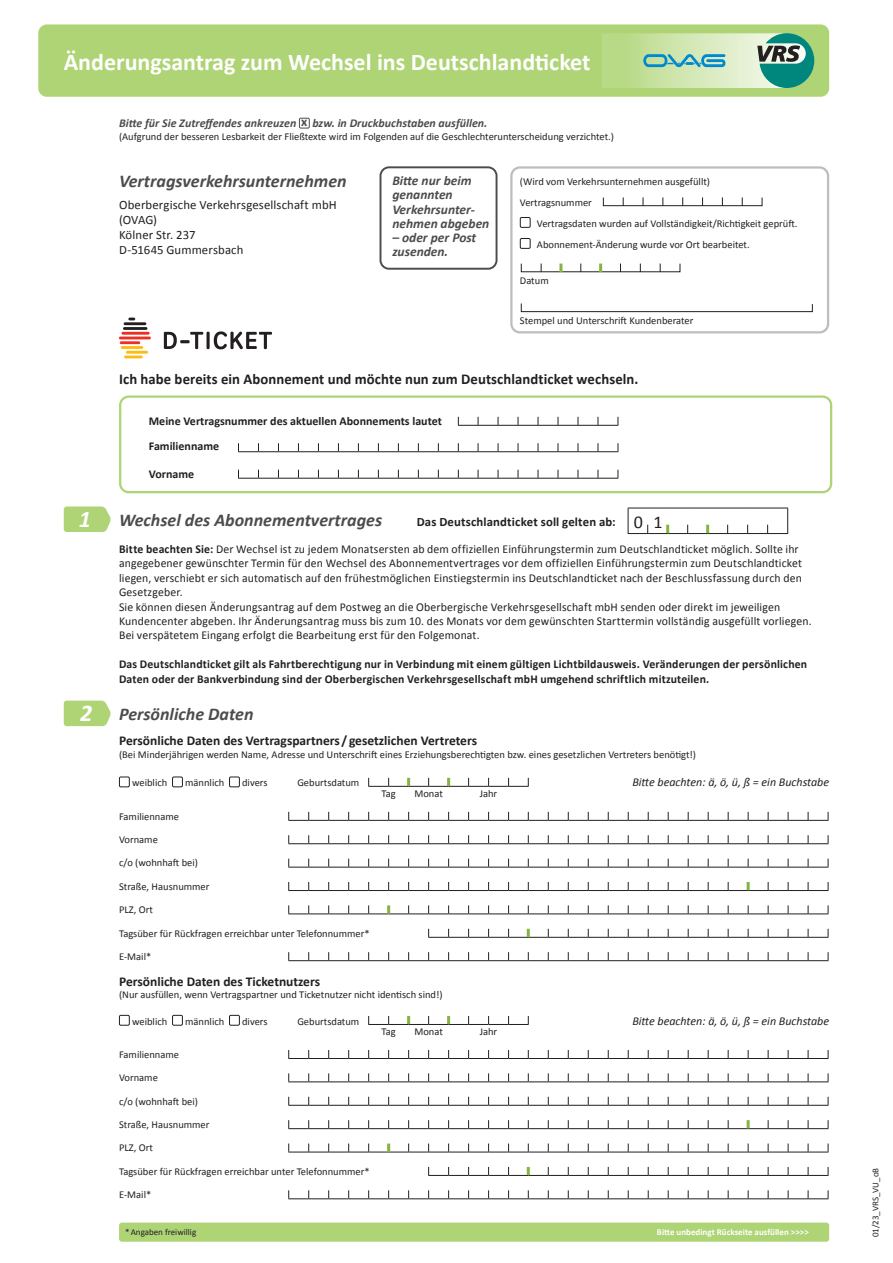
<style>
.page{position:relative;width:893px;height:1263px;background:#fff}
.page>*{position:absolute;margin:0;border:0;box-sizing:border-box;transform-origin:0 0}
.t1{font:700 24px "Calibri";color:#fff}
.t2{font:italic 700 24px "Calibri";color:#fff}
.t3{font:italic 700 18px "Calibri";color:#4b4c4d}
.t4{font:18px "Calibri";color:#231f20}
.t5{font:700 15px "Calibri";letter-spacing:.005em;color:#231f20}
.t6{font:700 13.5px "Calibri";color:#231f20}
.t7{font:italic 700 13.5px/14.2px "Calibri";color:#4b4c4d}
.t8{font:700 13.5px "Calibri";color:#4b4c4d}
.t9{font:12.75px/15px "Calibri";letter-spacing:.01em;color:#231f20}
.t10{font:700 12.75px "Calibri";letter-spacing:.01em;color:#231f20}
.t11{font:12px/14.4px "Calibri";letter-spacing:.01em;color:#231f20}
.t12{font:700 12px/14.4px "Calibri";letter-spacing:.015em;color:#231f20}
.t13{font:italic 12px "Calibri";color:#231f20}
.t14{font:italic 700 12px "Calibri";color:#4b4c4d}
.t15{font:10.5px "Calibri";color:#231f20}
.t16{font:700 9px "Calibri";color:#fff}
.t17{font:9px "Calibri";color:#231f20}
.s1{font-weight:700}
</style>
<div class="page">
<div style="left:38px;top:24px;width:791px;height:73px;background:#aed475;border-radius:9px"></div>
<div style="left:119px;top:1222px;width:710px;height:20px;background:#aed475;border-radius:3px"></div>
<svg style="left:64px;top:701px;width:47px;height:25px"></svg>
<svg style="left:288px;top:1073px;width:541px;height:9px"></svg>
<svg style="left:288px;top:1097px;width:541px;height:9px"></svg>
<svg style="left:288px;top:1190px;width:541px;height:9px"></svg>
<svg style="left:288px;top:1050px;width:541px;height:9px"></svg>
<svg style="left:288px;top:1120px;width:541px;height:9px"></svg>
<svg style="left:368px;top:1016px;width:161px;height:9px"></svg>
<svg style="left:428px;top:1167px;width:401px;height:9px"></svg>
<svg style="left:288px;top:1143px;width:541px;height:10px"></svg>
<div style="left:119px;top:1015px;width:11px;height:10px;border:1px solid #231f20"></div>
<div style="left:172px;top:1015px;width:11px;height:10px;border:1px solid #231f20"></div>
<div style="left:229px;top:1015px;width:11px;height:10px;border:1px solid #231f20"></div>
<svg style="left:288px;top:835px;width:541px;height:9px"></svg>
<svg style="left:288px;top:859px;width:541px;height:9px"></svg>
<svg style="left:288px;top:952px;width:541px;height:9px"></svg>
<svg style="left:288px;top:812px;width:541px;height:9px"></svg>
<svg style="left:288px;top:882px;width:541px;height:9px"></svg>
<svg style="left:368px;top:778px;width:161px;height:9px"></svg>
<svg style="left:428px;top:929px;width:401px;height:9px"></svg>
<svg style="left:288px;top:905px;width:541px;height:9px"></svg>
<div style="left:119px;top:777px;width:11px;height:10px;border:1px solid #231f20"></div>
<div style="left:172px;top:777px;width:11px;height:10px;border:1px solid #231f20"></div>
<div style="left:229px;top:777px;width:11px;height:10px;border:1px solid #231f20"></div>
<div style="left:119px;top:395px;width:713px;height:98px;border:2px solid #aed475;border-radius:9px"></div>
<svg style="left:458px;top:417px;width:161px;height:9px"></svg>
<svg style="left:238px;top:470px;width:381px;height:9px"></svg>
<svg style="left:238px;top:443px;width:381px;height:9px"></svg>
<svg style="left:119px;top:317px;width:153px;height:42px"></svg>
<div style="left:299px;top:118px;width:11px;height:10px;border:1px solid #4b4c4d"></div>
<div style="left:379px;top:166px;width:118px;height:104px;border:2px solid #4b4c4d;border-radius:9px"></div>
<div style="left:510px;top:166px;width:319px;height:167px;border:2px solid #bcbdc0;border-radius:9px"></div>
<div style="left:520px;top:217px;width:10px;height:11px;border:1px solid #231f20"></div>
<div style="left:520px;top:238px;width:10px;height:11px;border:1px solid #231f20"></div>
<div style="left:603px;top:197px;width:159px;height:9px;border:1px solid #231f20"></div>
<svg style="left:559px;top:264px;width:3px;height:8px"></svg>
<svg style="left:599px;top:264px;width:3px;height:8px"></svg>
<svg style="left:520px;top:303px;width:293px;height:9px"></svg>
<svg style="left:628px;top:508px;width:160px;height:26px"></svg>
<svg style="left:64px;top:506px;width:47px;height:26px"></svg>
<svg style="left:602px;top:33px;width:212px;height:55px;background:#a6cea5"></svg>
<h1 class="t1" style="left:64px;top:47px;width:528px">Änderungsantrag zum Wechsel ins Deutschlandticket</h1>
<p class="t14" style="left:119px;top:115px;width:179px">Bitte für Sie Zutreffendes ankreuzen</p>
<p class="t8" style="left:301px;top:114px;width:8px">x</p>
<p class="t14" style="left:312px;top:115px;width:177px">bzw. in Druckbuchstaben ausfüllen.</p>
<p class="t15" style="left:119px;top:130px;width:496px">(Aufgrund der besseren Lesbarkeit der Fließtexte wird im Folgenden auf die Geschlechterunterscheidung verzichtet.)</p>
<p class="t3" style="left:119px;top:170px;width:229px">Vertragsverkehrsunternehmen</p>
<p class="t9" style="left:119px;top:197px;width:219px">Oberbergische Verkehrsgesellschaft mbH (OVAG)</p>
<p class="t9" style="left:119px;top:227px;width:78px">Kölner Str. 237</p>
<p class="t9" style="left:119px;top:242px;width:126px">D-51645 Gummersbach</p>
<p class="t7" style="left:392px;top:174px;width:99px">Bitte nur beim genannten<br>Verkehrsunter&shy;nehmen abgeben</p>
<p class="t7" style="left:392px;top:231px;width:85px">– oder per Post zusenden.</p>
<p class="t15" style="left:520px;top:175px;width:192px">(Wird vom Verkehrsunternehmen ausgefüllt)</p>
<p class="t15" style="left:520px;top:196px;width:74px">Vertragsnummer</p>
<p class="t15" style="left:537px;top:217px;width:262px">Vertragsdaten wurden auf Vollständigkeit/Richtigkeit geprüft.</p>
<p class="t15" style="left:537px;top:238px;width:214px">Abonnement-Änderung wurde vor Ort bearbeitet.</p>
<p class="t15" style="left:520px;top:274px;width:30px">Datum</p>
<p class="t15" style="left:520px;top:314px;width:175px">Stempel und Unterschrift Kundenberater</p>
<p class="t5" style="left:119px;top:369px;width:521px">Ich habe bereits ein Abonnement und möchte nun zum Deutschlandticket wechseln.</p>
<p class="t12" style="left:149px;top:414px;width:295px">Meine Vertragsnummer des aktuellen Abonnements lautet</p>
<p class="t12" style="left:149px;top:438px;width:72px">Familienname</p>
<p class="t12" style="left:149px;top:466px;width:47px">Vorname</p>
<p class="t2" style="left:79px;top:504px;width:14px">1</p>
<p class="t3" style="left:119px;top:508px;width:265px">Wechsel des Abonnementvertrages</p>
<p class="t10" style="left:417px;top:513px;width:200px">Das Deutschlandticket soll gelten ab:</p>
<p class="t4" style="left:634px;top:510px;width:11px">0</p>
<p class="t4" style="left:653px;top:510px;width:11px">1</p>
<p class="t11" style="left:119px;top:541px;width:685px"><span class="s1">Bitte beachten Sie:</span> Der Wechsel ist zu jedem Monatsersten ab dem offiziellen Einführungstermin zum Deutschlandticket möglich. Sollte ihr angegebener gewünschter Termin für den Wechsel des Abonnementvertrages vor dem offiziellen Einführungstermin zum Deutschlandticket liegen, verschiebt er sich automatisch auf den frühestmöglichen Einstiegstermin ins Deutschlandticket nach der Beschlussfassung durch den Gesetzgeber.</p>
<p class="t11" style="left:119px;top:599px;width:694px">Sie können diesen Änderungsantrag auf dem Postweg an die Oberbergische Verkehrsgesellschaft mbH senden oder direkt im jeweiligen<br>Kundencenter abgeben. Ihr Änderungsantrag muss bis zum 10. des Monats vor dem gewünschten Starttermin vollständig ausgefüllt vorliegen.<br>Bei verspätetem Eingang erfolgt die Bearbeitung erst für den Folgemonat.</p>
<p class="t12" style="left:119px;top:656px;width:690px">Das Deutschlandticket gilt als Fahrtberechtigung nur in Verbindung mit einem gültigen Lichtbildausweis. Veränderungen der persönlichen<br>Daten oder der Bankverbindung sind der Oberbergischen Verkehrsgesellschaft mbH umgehend schriftlich mitzuteilen.</p>
<p class="t2" style="left:80px;top:698px;width:14px">2</p>
<p class="t3" style="left:119px;top:703px;width:136px">Persönliche Daten</p>
<p class="t6" style="left:119px;top:732px;width:359px">Persönliche Daten des Vertragspartners / gesetzlichen Vertreters</p>
<p class="t15" style="left:119px;top:748px;width:579px">(Bei Minderjährigen werden Name, Adresse und Unterschrift eines Erziehungsberechtigten bzw. eines gesetzlichen Vertreters benötigt!)</p>
<p class="t15" style="left:381px;top:787px;width:16px">Tag</p>
<p class="t15" style="left:414px;top:787px;width:30px">Monat</p>
<p class="t15" style="left:480px;top:787px;width:19px">Jahr</p>
<p class="t15" style="left:119px;top:810px;width:62px">Familienname</p>
<p class="t15" style="left:119px;top:833px;width:40px">Vorname</p>
<p class="t15" style="left:119px;top:856px;width:81px">c/o (wohnhaft bei)</p>
<p class="t15" style="left:119px;top:880px;width:92px">Straße, Hausnummer</p>
<p class="t15" style="left:119px;top:903px;width:35px">PLZ, Ort</p>
<p class="t15" style="left:119px;top:927px;width:252px">Tagsüber für Rückfragen erreichbar unter Telefonnummer*</p>
<p class="t15" style="left:119px;top:950px;width:34px">E-Mail*</p>
<p class="t15" style="left:132px;top:776px;width:37px">weiblich</p>
<p class="t15" style="left:185px;top:776px;width:41px">männlich</p>
<p class="t15" style="left:242px;top:776px;width:27px">divers</p>
<p class="t15" style="left:297px;top:776px;width:64px">Geburtsdatum</p>
<p class="t13" style="left:632px;top:774px;width:198px">Bitte beachten: ä, ö, ü, ß = ein Buchstabe</p>
<p class="t6" style="left:119px;top:973px;width:203px">Persönliche Daten des Ticketnutzers</p>
<p class="t15" style="left:119px;top:988px;width:325px">(Nur ausfüllen, wenn Vertragspartner und Ticketnutzer nicht identisch sind!)</p>
<p class="t15" style="left:381px;top:1025px;width:16px">Tag</p>
<p class="t15" style="left:414px;top:1025px;width:30px">Monat</p>
<p class="t15" style="left:480px;top:1025px;width:19px">Jahr</p>
<p class="t15" style="left:119px;top:1048px;width:62px">Familienname</p>
<p class="t15" style="left:119px;top:1071px;width:40px">Vorname</p>
<p class="t15" style="left:119px;top:1095px;width:81px">c/o (wohnhaft bei)</p>
<p class="t15" style="left:119px;top:1118px;width:92px">Straße, Hausnummer</p>
<p class="t15" style="left:119px;top:1141px;width:35px">PLZ, Ort</p>
<p class="t15" style="left:119px;top:1165px;width:252px">Tagsüber für Rückfragen erreichbar unter Telefonnummer*</p>
<p class="t15" style="left:119px;top:1188px;width:34px">E-Mail*</p>
<p class="t15" style="left:132px;top:1015px;width:37px">weiblich</p>
<p class="t15" style="left:185px;top:1015px;width:41px">männlich</p>
<p class="t15" style="left:242px;top:1015px;width:27px">divers</p>
<p class="t15" style="left:297px;top:1015px;width:64px">Geburtsdatum</p>
<p class="t13" style="left:632px;top:1013px;width:198px">Bitte beachten: ä, ö, ü, ß = ein Buchstabe</p>
<p class="t17" style="left:125px;top:1227px;width:73px">*Angaben freiwillig</p>
<p class="t16" style="left:657px;top:1227px;width:153px">Bitte unbedingt Rückseite ausfüllen &gt;&gt;&gt;&gt;</p>
<p class="t17" style="left:870px;top:1237px;width:71px;rotate:-90deg">01/23_VRS_VU_oB</p>
</div>
